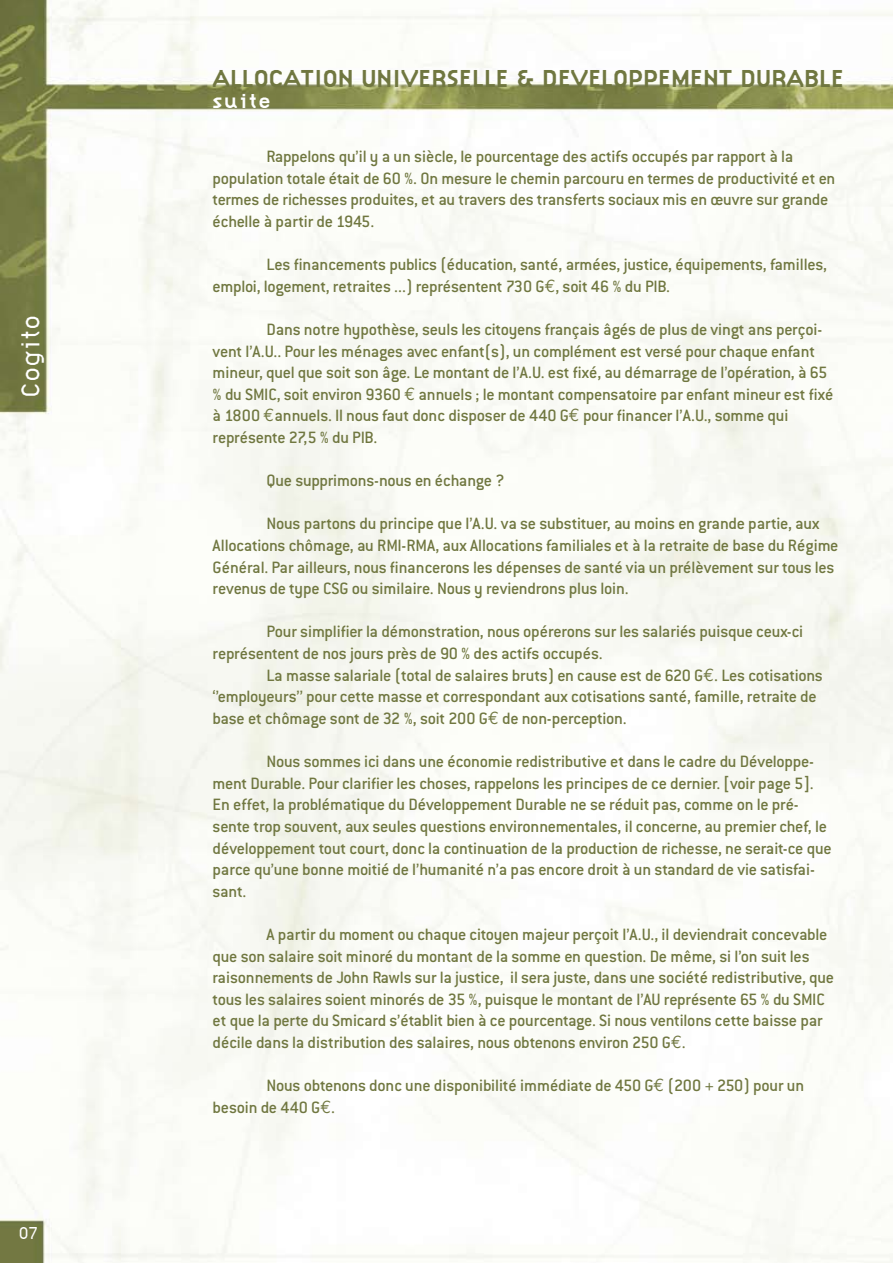
<style>
.page{position:relative;width:893px;height:1263px;background:#fff}
.page>*{position:absolute;margin:0;border:0;box-sizing:border-box;transform-origin:0 0}
.t1{font:300 27px "Citizen";color:#fff}
.t2{font:700 25.5px "Citizen";color:#707740}
.t3{font:700 21px "Citizen";letter-spacing:.075em;color:#fff}
.t4{font:500 18px/21.6px "Conduit ITC";letter-spacing:-.015em;color:#707740}
.t5{font:300 18px "Citizen";color:#fff}
.s1{font-family:"Euro Mono";font-weight:400}
</style>
<div class="page">
<img style="left:0;top:0;width:893px;height:1263px">
<h1 class="t1" style="left:15px;top:398px;width:85px;rotate:-90deg">Cogito</h1>
<p class="t5" style="left:18px;top:1222px;width:21px">07</p>
<h2 class="t2" style="left:213px;top:64px;width:633px">ALLOCATION UNIVERSELLE &amp; DEVELOPPEMENT DURABLE</h2>
<p class="t3" style="left:213px;top:89px;width:60px">suite</p>
<p class="t4" style="left:213px;top:146px;width:624px;text-indent:54px">Rappelons qu’il y a un siècle, le pourcentage des actifs occupés par rapport à la population totale était de 60 %. On mesure le chemin parcouru en termes de productivité et en termes de richesses produites, et au travers des transferts sociaux mis en œuvre sur grande échelle à partir de 1945.</p>
<p class="t4" style="left:213px;top:254px;width:616px;text-indent:54px">Les financements publics (éducation, santé, armées, justice, équipements, familles, emploi, logement, retraites ...) représentent 730 G<span class="s1">€</span>, soit 46 % du PIB.</p>
<p class="t4" style="left:213px;top:318px;width:622px;text-indent:54px">Dans notre hypothèse, seuls les citoyens français âgés de plus de vingt ans perçoi&shy;vent l’A.U.. Pour les ménages avec enfant(s), un complément est versé pour chaque enfant mineur, quel que soit son âge. Le montant de l’A.U. est fixé, au démarrage de l’opération, à 65 % du SMIC, soit environ 9360 <span class="s1">€</span> annuels ; le montant compensatoire par enfant mineur est fixé à 1800 <span class="s1">€</span>annuels. Il nous faut donc disposer de 440 G<span class="s1">€</span> pour financer l’A.U., somme qui représente 27,5 % du PIB.</p>
<p class="t4" style="left:267px;top:470px;width:240px">Que supprimons-nous en échange ?</p>
<p class="t4" style="left:213px;top:513px;width:627px;text-indent:54px">Nous partons du principe que l’A.U. va se substituer, au moins en grande partie, aux Allocations chômage, au RMI-RMA, aux Allocations familiales et à la retraite de base du Régime Général. Par ailleurs, nous financerons les dépenses de santé via un prélèvement sur tous les revenus de type CSG ou similaire. Nous y reviendrons plus loin.</p>
<p class="t4" style="left:213px;top:621px;width:592px;text-indent:54px">Pour simplifier la démonstration, nous opérerons sur les salariés puisque ceux-ci représentent de nos jours près de 90 % des actifs occupés.</p>
<p class="t4" style="left:213px;top:664px;width:612px;text-indent:54px">La masse salariale (total de salaires bruts) en cause est de 620 G<span class="s1">€</span>. Les cotisations ‘’employeurs’’ pour cette masse et correspondant aux cotisations santé, famille, retraite de base et chômage sont de 32 %, soit 200 G<span class="s1">€</span> de non-perception.</p>
<p class="t4" style="left:213px;top:750px;width:620px;text-indent:54px">Nous sommes ici dans une économie redistributive et dans le cadre du Développe&shy;ment Durable. Pour clarifier les choses, rappelons les principes de ce dernier. [voir page 5].<br>En effet, la problématique du Développement Durable ne se réduit pas, comme on le pré&shy;sente trop souvent, aux seules questions environnementales, il concerne, au premier chef, le développement tout court, donc la continuation de la production de richesse, ne serait-ce que parce qu’une bonne moitié de l’humanité n’a pas encore droit à un standard de vie satisfai&shy;sant.</p>
<p class="t4" style="left:213px;top:923px;width:623px;text-indent:54px">A partir du moment ou chaque citoyen majeur perçoit l’A.U., il deviendrait concevable que son salaire soit minoré du montant de la somme en question. De même, si l’on suit les raisonnements de John Rawls sur la justice, il sera juste, dans une société redistributive, que tous les salaires soient minorés de 35 %, puisque le montant de l’AU représente 65 % du SMIC et que la perte du Smicard s’établit bien à ce pourcentage. Si nous ventilons cette baisse par décile dans la distribution des salaires, nous obtenons environ 250 G<span class="s1">€</span>.</p>
<p class="t4" style="left:213px;top:1074px;width:593px;text-indent:54px">Nous obtenons donc une disponibilité immédiate de 450 G<span class="s1">€</span> (200 + 250) pour un besoin de 440 G<span class="s1">€</span>.</p>
</div>
